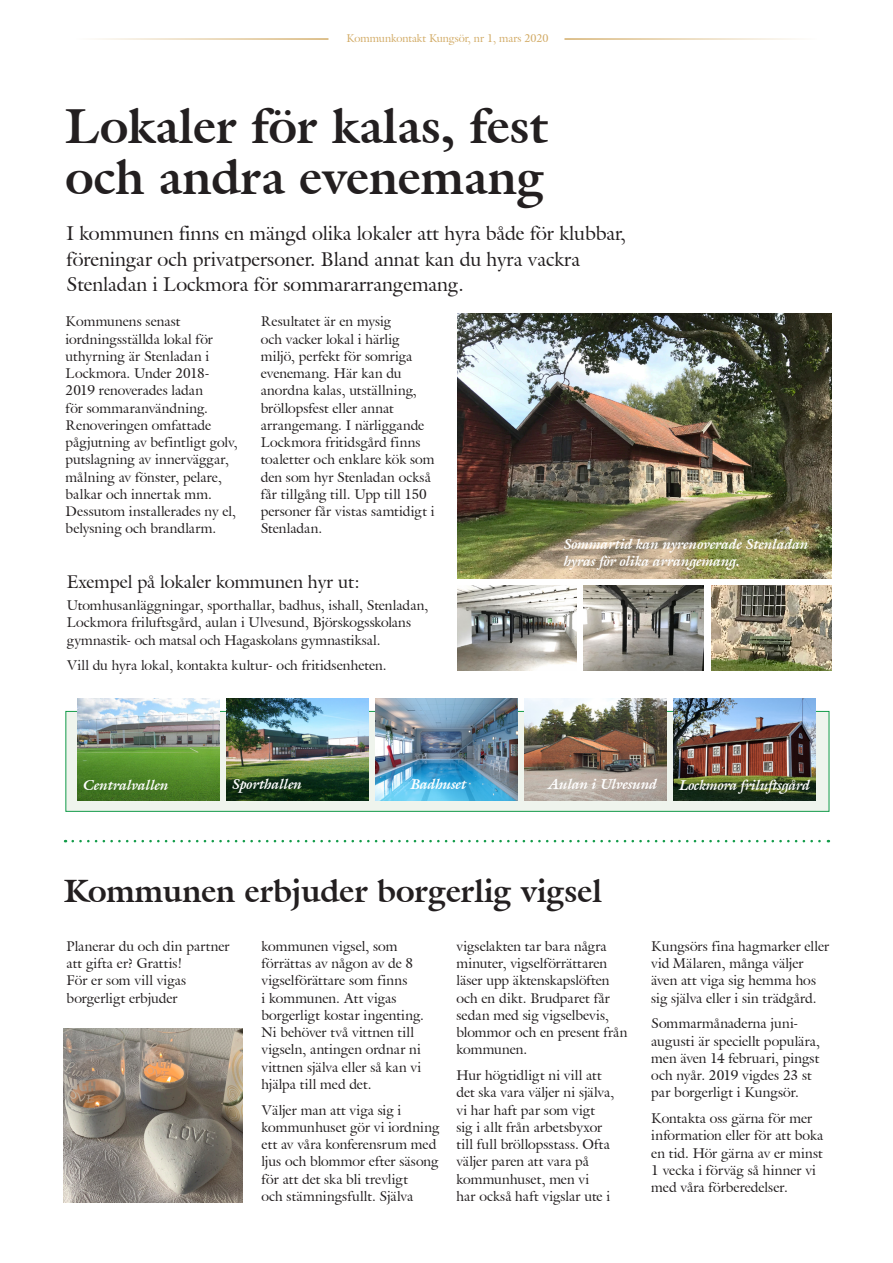
<style>
.page{position:relative;width:893px;height:1263px;background:#fff}
.page>*{position:absolute;margin:0;border:0;box-sizing:border-box;transform-origin:0 0}
.Rubrik_2{font:700 48px "Galliard IT Cby BT";color:#231f20}
.Rubrik_4{font:700 31.5px "Galliard IT Cby BT";color:#231f20}
.Mindre_ingress{font:19.5px/25.5px "Galliard IT Cby BT";color:#231f20}
.Faktarubrik_liten{font:18px "Galliard IT Cby BT";color:#231f20}
.Bildtext_vit{font:italic 700 14.25px/16.5px "Galliard IT Cby BT";color:#fff}
.Brödtext{font:13.8px/17.2px "Galliard IT Cby BT";color:#231f20}
.Sidhuvud{font:10.95px "Galliard IT Cby BT";color:#d2ab66}
</style>
<div class="page">
<div style="left:66px;top:711px;width:763px;height:100px;background:#eff4ed"></div>
<hr style="left:76px;top:38px;width:252px;height:2px;background:#d2ab66">
<img style="left:457px;top:314px;width:374px;height:265px">
<hr style="left:564px;top:38px;width:253px;height:2px;background:#d2ab66">
<svg style="left:73px;top:840px;width:756px;height:2px"></svg>
<img style="left:77px;top:698px;width:143px;height:102px">
<img style="left:226px;top:698px;width:142px;height:102px">
<img style="left:375px;top:698px;width:143px;height:102px">
<img style="left:524px;top:698px;width:143px;height:102px">
<img style="left:673px;top:698px;width:143px;height:102px">
<img style="left:457px;top:585px;width:120px;height:86px">
<img style="left:584px;top:585px;width:119px;height:86px">
<img style="left:712px;top:585px;width:119px;height:86px">
<img style="left:64px;top:1028px;width:178px;height:174px">
<p class="Sidhuvud" style="left:346px;top:31px;width:204px">Kommunkontakt Kungsör, nr 1, mars 2020</p>
<p class="Rubrik_2" style="left:66px;top:95px;width:484px">Lokaler för kalas, fest</p>
<p class="Rubrik_2" style="left:66px;top:146px;width:480px">och andra evenemang</p>
<p class="Mindre_ingress" style="left:67px;top:221px;width:561px">I kommunen finns en mängd olika lokaler att hyra både för klubbar, föreningar och privatpersoner. Bland annat kan du hyra vackra<br>Stenladan i Lockmora för sommararrangemang.</p>
<p class="Brödtext" style="left:66px;top:313px;width:174px">Kommunens senast iordningsställda lokal för uthyrning är Stenladan i<br>Lockmora. Under 2018-<br>2019 renoverades ladan<br>för sommaranvändning.<br>Renoveringen omfattade pågjutning av befintligt golv, putslagning av innerväggar, målning av fönster, pelare, balkar och innertak mm.<br>Dessutom installerades ny el, belysning och brandlarm.</p>
<p class="Brödtext" style="left:261px;top:313px;width:175px">Resultatet är en mysig<br>och vacker lokal i härlig miljö, perfekt för somriga evenemang. Här kan du anordna kalas, utställning, bröllopsfest eller annat arrangemang. I närliggande<br>Lockmora fritidsgård finns toaletter och enklare kök som den som hyr Stenladan också får tillgång till. Upp till 150 personer får vistas samtidigt i<br>Stenladan.</p>
<p class="Faktarubrik_liten" style="left:67px;top:570px;width:295px">Exempel på lokaler kommunen hyr ut:</p>
<p class="Brödtext" style="left:67px;top:596px;width:363px">Utomhusanläggningar, sporthallar, badhus, ishall, Stenladan,<br>Lockmora friluftsgård, aulan i Ulvesund, Björskogsskolans gymnastik- och matsal och Hagaskolans gymnastiksal.</p>
<p class="Brödtext" style="left:67px;top:657px;width:321px">Vill du hyra lokal, kontakta kultur- och fritidsenheten.</p>
<p class="Bildtext_vit" style="left:564px;top:536px;width:246px">Sommartid kan nyrenoverade Stenladan hyras för olika arrangemang.</p>
<p class="Bildtext_vit" style="left:84px;top:776px;width:87px">Centralvallen</p>
<p class="Bildtext_vit" style="left:232px;top:775px;width:72px">Sporthallen</p>
<p class="Bildtext_vit" style="left:411px;top:775px;width:57px">Badhuset</p>
<p class="Bildtext_vit" style="left:549px;top:775px;width:110px">Aulan i Ulvesund</p>
<p class="Bildtext_vit" style="left:680px;top:776px;width:132px">Lockmora friluftsgård</p>
<p class="Rubrik_4" style="left:64px;top:870px;width:540px">Kommunen erbjuder borgerlig vigsel</p>
<p class="Brödtext" style="left:67px;top:937px;width:165px">Planerar du och din partner att gifta er? Grattis!<br>För er som vill vigas borgerligt erbjuder</p>
<p class="Brödtext" style="left:262px;top:937px;width:164px">kommunen vigsel, som förrättas av någon av de 8 vigselförättare som finns<br>i kommunen. Att vigas borgerligt kostar ingenting.<br>Ni behöver två vittnen till vigseln, antingen ordnar ni vittnen själva eller så kan vi hjälpa till med det.</p>
<p class="Brödtext" style="left:262px;top:1101px;width:179px">Väljer man att viga sig i kommunhuset gör vi iordning ett av våra konferensrum med ljus och blommor efter säsong för att det ska bli trevligt<br>och stämningsfullt. Själva</p>
<p class="Brödtext" style="left:456px;top:937px;width:172px">vigselakten tar bara några minuter, vigselförrättaren läser upp äktenskapslöften och en dikt. Brudparet får sedan med sig vigselbevis, blommor och en present från kommunen.</p>
<p class="Brödtext" style="left:456px;top:1067px;width:159px">Hur högtidligt ni vill att det ska vara väljer ni själva, vi har haft par som vigt sig i allt från arbetsbyxor till full bröllopsstass. Ofta väljer paren att vara på kommunhuset, men vi<br>har också haft vigslar ute i</p>
<p class="Brödtext" style="left:651px;top:937px;width:179px">Kungsörs fina hagmarker eller vid Mälaren, många väljer även att viga sig hemma hos sig själva eller i sin trädgård.</p>
<p class="Brödtext" style="left:651px;top:1015px;width:170px">Sommarmånaderna juni&shy;augusti är speciellt populära, men även 14 februari, pingst och nyår. 2019 vigdes 23 st par borgerligt i Kungsör.</p>
<p class="Brödtext" style="left:651px;top:1110px;width:173px">Kontakta oss gärna för mer information eller för att boka en tid. Hör gärna av er minst<br>1 vecka i förväg så hinner vi med våra förberedelser.</p>
</div>
